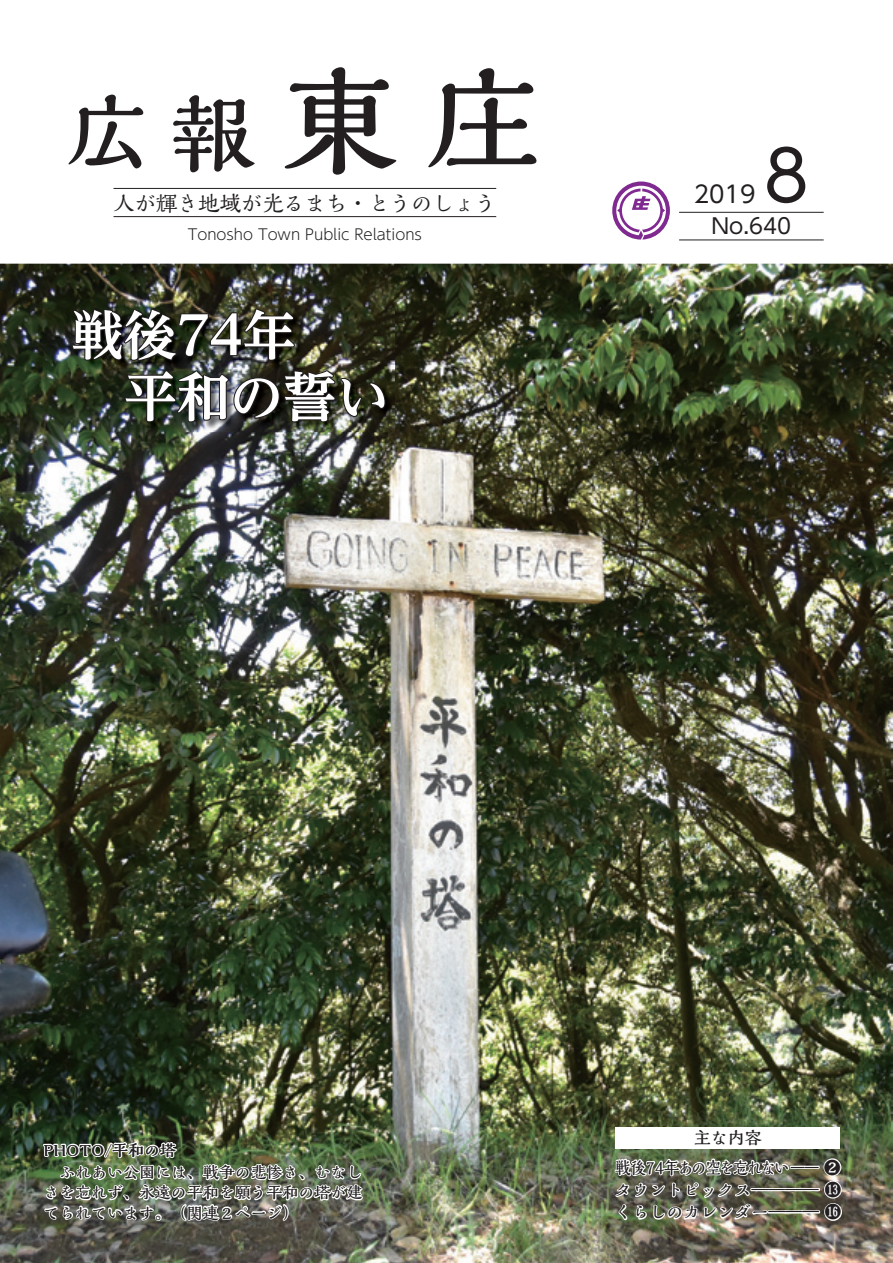
<style>
.page{position:relative;width:893px;height:1263px;background:#fff}
.page>*{position:absolute;margin:0;border:0;box-sizing:border-box;transform-origin:0 0}
.t1{font:700 119.1px "Kaimin So Std";color:#231f20}
.t2{font:700 85.05px "Kaimin So Std";color:#231f20}
.t3{font:69.15px "UD Shin Go NT Pro";color:#231f20}
.t4{font:700 53.1px/61.7px "UD Reimin Pro";color:#fff}
.t5{font:23.4px "UD Shin Go NT Pro";color:#231f20}
.t6{font:500 21.3px "Kaimin So Std";color:#231f20}
.t7{font:21.3px "UD Shin Go NT Pro";color:#231f20}
.t8{font:700 16.95px/22.4px "Kaimin So Std";color:#231f20;text-align:justify;scale:.9 1}
.t9{font:700 16.95px "Kaimin So Std";color:#231f20}
.t10{font:700 15.9px/20.2px "Kaimin So Std";color:#231f20;text-align:justify}
.t11{font:800 15.9px "Kaimin So Std";color:#231f20}
.t12{font:300 14.85px "UD Shin Go NT Pro";color:#231f20}
.s1{font-family:"Koz Min Pro";font-weight:400}
</style>
<div class="page">
<img style="left:0;top:264px;width:893px;height:999px">
<hr style="left:114px;top:188px;width:382px;height:1px;background:#231f20">
<hr style="left:114px;top:216px;width:382px;height:1px;background:#231f20">
<svg style="left:612px;top:181px;width:58px;height:59px"></svg>
<hr style="left:679px;top:212px;width:145px;height:1px;background:#231f20">
<hr style="left:679px;top:240px;width:145px;height:1px;background:#231f20">
<img style="left:42px;top:1044px;width:322px;height:219px">
<div style="left:790px;top:1166px;width:16px;height:3px;border:2px solid #fff"></div>
<div style="left:804px;top:1166px;width:16px;height:3px;border:2px solid #fff"></div>
<img style="left:614px;top:1096px;width:176px;height:166px">
<div style="left:767px;top:1210px;width:19px;height:3px;border:2px solid #fff"></div>
<div style="left:784px;top:1210px;width:19px;height:3px;border:2px solid #fff"></div>
<div style="left:801px;top:1210px;width:19px;height:3px;border:2px solid #fff"></div>
<svg style="left:822px;top:1157px;width:21px;height:65px"></svg>
<div style="left:615px;top:1127px;width:225px;height:21px;background:#fff"></div>
<img style="left:72px;top:308px;width:322px;height:123px">
<img style="left:70px;top:307px;width:317px;height:116px">
<h2 class="t2" style="left:67px;top:75px;width:190px">広報</h2>
<h1 class="t1" style="left:280px;top:39px;width:265px">東庄</h1>
<h3 class="t6" style="left:114px;top:188px;width:384px">人が輝き地域が光るまち・とうのしょう</h3>
<p class="t12" style="left:188px;top:222px;width:236px">Tonosho Town Public Relations</p>
<h3 class="t4" style="left:71px;top:303px;width:320px">戦後74年<br>　平和の誓い</h3>
<h3 class="t5" style="left:694px;top:175px;width:63px">2019</h3>
<h3 class="t3" style="left:763px;top:120px;width:47px">8</h3>
<h3 class="t7" style="left:711px;top:209px;width:81px">No.640</h3>
<p class="t9" style="left:694px;top:1126px;width:70px">主な内容</p>
<p class="t11" style="left:43px;top:1139px;width:134px">PHOTO/平和の塔</p>
<p class="t10" style="left:43px;top:1161px;width:320px">　ふれあい公園には、戦争の悲惨さ、むなしさを忘れず、永遠の平和を願う平和の塔が建てられています。（関連２ページ(</p>
<p class="t8" style="left:615px;top:1155px;width:253px">戦後74年あの空を忘れない ―― <span class="s1">2</span>タウントピックス―――― <span class="s1">⤕</span>くらしのカレンダー――― <span class="s1">⤘</span></p>
</div>
